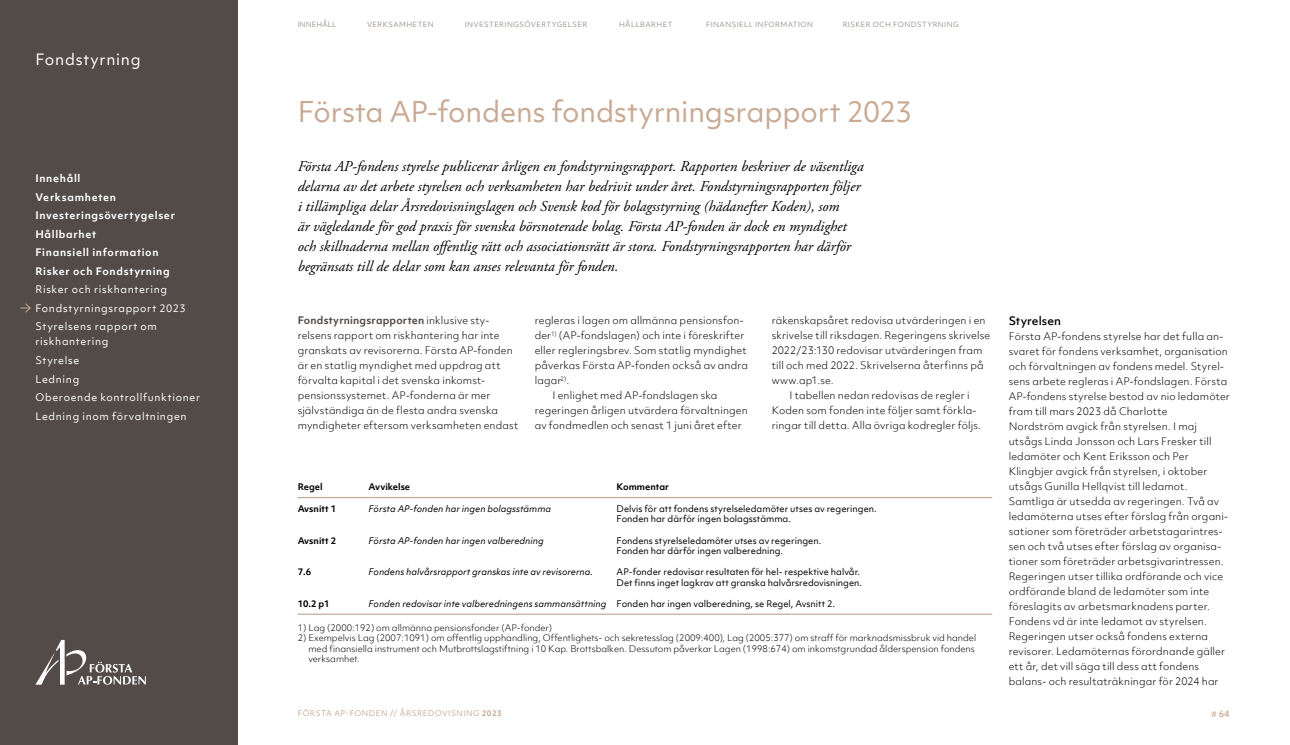
<style>
.page{position:relative;width:1290px;height:745px;background:#fff}
.page>*{position:absolute;margin:0;border:0;box-sizing:border-box;transform-origin:0 0}
.t1{font:27.5px "Objektiv Mk 1";letter-spacing:-.005em;color:#c8aa95}
.t2{font:italic 15px/20px "Adobe Garamond Pro";color:#000}
.t3{font:15px "Objektiv Mk 1";letter-spacing:.05em;color:#fff}
.t4{font:500 11.25px "Objektiv Mk 1";letter-spacing:.005em;color:#000}
.t5{font:300 10px/15px "Objektiv Mk 2";letter-spacing:.015em;color:#000}
.t6{font:10px/18.5px "Objektiv Mk 1";letter-spacing:.065em;color:#fff}
.t7{font:700 10px/18.5px "Objektiv Mk 1";letter-spacing:.07em;color:#fff}
.t8{font:700 10px "Objektiv Mk 1";letter-spacing:.02em;color:#524b48}
.t9{font:300 8.75px/10.5px "Objektiv Mk 1";color:#000}
.t10{font:8.75px/10.5px "Objektiv Mk 1";color:#000}
.t11{font:italic 8.75px "Objektiv Mk 1";color:#000}
.t12{font:700 8.75px "Objektiv Mk 1";color:#000}
.t13{font:500 8.75px "Objektiv Mk 1";color:#c8aa95}
.t14{font:7.5px "Objektiv Mk 1";letter-spacing:.07em;color:#c8aa95}
.t15{font:6.88px "Objektiv Mk 1";letter-spacing:.065em;color:#9c958f}
.t16{font:6.88px "Objektiv Mk 1";letter-spacing:.02em;color:#9c958f}
.s1{font-family:"Objektiv Mk 2";font-weight:300;color:#000}
.s2{font-style:normal}
.s3{font-weight:700}
.s4{font-weight:400}
</style>
<div class="page">
<div style="left:0;top:0;width:237px;height:744px;background:#524b48"></div>
<svg style="left:36px;top:639px;width:110px;height:45px"></svg>
<hr style="left:298px;top:613px;width:71px;height:1px;background:#c8aa95">
<hr style="left:369px;top:613px;width:248px;height:1px;background:#c8aa95">
<hr style="left:617px;top:613px;width:375px;height:1px;background:#c8aa95">
<hr style="left:298px;top:496px;width:71px;height:2px;background:#c8aa95">
<hr style="left:369px;top:496px;width:248px;height:2px;background:#c8aa95">
<hr style="left:617px;top:496px;width:375px;height:2px;background:#c8aa95">
<svg style="left:20px;top:303px;width:11px;height:10px"></svg>
<h2 class="t3" style="left:35px;top:49px;width:107px">Fondstyrning</h2>
<p class="t7" style="left:35px;top:169px;width:141px">Innehåll<br>Verksamheten<br>Investeringsövertygelser<br>Hållbarhet<br>Finansiell information<br>Risker och Fondstyrning</p>
<p class="t6" style="left:35px;top:280px;width:152px">Risker och riskhantering<br>Fondstyrningsrapport 2023<br>Styrelsens rapport om</p>
<p class="t6" style="left:35px;top:332px;width:166px">riskhantering<br>Styrelse<br>Ledning<br>Oberoende kontrollfunktioner<br>Ledning inom förvaltningen</p>
<p class="t16" style="left:298px;top:20px;width:40px">INNEHÅLL</p>
<p class="t15" style="left:367px;top:20px;width:68px">VERKSAMHETEN</p>
<p class="t15" style="left:465px;top:20px;width:124px">INVESTERINGSÖVERTYGELSER</p>
<p class="t15" style="left:619px;top:20px;width:55px">HÅLLBARHET</p>
<p class="t15" style="left:706px;top:20px;width:109px">FINANSIELL INFORMATION</p>
<p class="t15" style="left:843px;top:20px;width:118px">RISKER OCH FONDSTYRNING</p>
<h1 class="t1" style="left:298px;top:92px;width:616px">Första AP-fondens fondstyrningsrapport 2023</h1>
<p class="t2" style="left:298px;top:156px;width:567px">Första AP-fondens styrelse publicerar årligen en fondstyrningsrapport. Rapporten beskriver de väsentliga delarna av det arbete styrelsen och verksamheten har bedrivit under året. Fondstyrningsrapporten följer i tillämpliga delar Årsredovisningslagen och Svensk kod för bolagsstyrning (hädanefter Koden), som<br>är vägledande för god praxis för svenska börsnoterade bolag. Första AP-fonden är dock en myndighet och skillnaderna mellan offentlig rätt och associationsrätt är stora. Fondstyrningsrapporten har därför begränsats till de delar som kan anses relevanta för fonden.</p>
<p class="t8" style="left:298px;top:313px;width:194px">Fondstyrningsrapporten <span class="s1">inklusive sty-</span></p>
<p class="t5" style="left:298px;top:327px;width:222px">relsens rapport om riskhantering har inte granskats av revisorerna. Första AP-fonden är en statlig myndighet med uppdrag att förvalta kapital i det svenska inkomst&shy;pensionssystemet. AP-fonderna är mer självständiga än de flesta andra svenska myndigheter eftersom verksamheten endast</p>
<p class="t5" style="left:535px;top:312px;width:211px">regleras i lagen om allmänna pensionsfon-</p>
<p class="t5" style="left:535px;top:327px;width:211px">der<sup>1)</sup> (AP-fondslagen) och inte i föreskrifter</p>
<p class="t5" style="left:535px;top:342px;width:214px">eller regleringsbrev. Som statlig myndighet</p>
<p class="t5" style="left:535px;top:357px;width:215px">påverkas Första AP-fonden också av andra</p>
<p class="t5" style="left:535px;top:372px;width:36px">lagar<sup>2)</sup>.</p>
<p class="t5" style="left:552px;top:387px;width:166px">I enlighet med AP-fondslagen ska</p>
<p class="t5" style="left:535px;top:402px;width:215px">regeringen årligen utvärdera förvaltningen</p>
<p class="t5" style="left:535px;top:417px;width:209px">av fondmedlen och senast 1 juni året efter</p>
<p class="t5" style="left:772px;top:312px;width:215px">räkenskapsåret redovisa utvärderingen i en</p>
<p class="t5" style="left:772px;top:327px;width:220px">skrivelse till riksdagen. Regeringens skrivelse</p>
<p class="t5" style="left:772px;top:342px;width:212px">2022/23:130 redovisar utvärderingen fram</p>
<p class="t5" style="left:772px;top:357px;width:214px">till och med 2022. Skrivelserna återfinns på</p>
<p class="t5" style="left:772px;top:372px;width:64px">www.ap1.se.</p>
<p class="t5" style="left:789px;top:387px;width:182px">I tabellen nedan redovisas de regler i</p>
<p class="t5" style="left:772px;top:402px;width:206px">Koden som fonden inte följer samt förkla-</p>
<p class="t5" style="left:772px;top:417px;width:211px">ringar till detta. Alla övriga kodregler följs.</p>
<p class="t12" style="left:298px;top:480px;width:26px">Regel</p>
<p class="t12" style="left:369px;top:480px;width:43px">Avvikelse</p>
<p class="t12" style="left:617px;top:480px;width:54px">Kommentar</p>
<p class="t12" style="left:298px;top:502px;width:40px">Avsnitt 1</p>
<p class="t11" style="left:369px;top:502px;width:184px">Första AP-fonden har ingen bolagsstämma</p>
<p class="t10" style="left:617px;top:503px;width:262px">Delvis för att fondens styrelseledamöter utses av regeringen.<br>Fonden har därför ingen bolagsstämma.</p>
<p class="t12" style="left:298px;top:533px;width:40px">Avsnitt 2</p>
<p class="t11" style="left:369px;top:534px;width:177px">Första AP-fonden har ingen valberedning</p>
<p class="t10" style="left:617px;top:534px;width:206px">Fondens styrelseledamöter utses av regeringen.<br>Fonden har därför ingen valberedning.</p>
<p class="t12" style="left:298px;top:565px;width:15px">7.6</p>
<p class="t11" style="left:369px;top:565px;width:226px">Fondens halvårsrapport granskas inte av revisorerna.</p>
<p class="t10" style="left:617px;top:566px;width:247px">AP-fonder redovisar resultaten för hel- respektive halvår.<br>Det finns inget lagkrav att granska halvårsredovisningen.</p>
<p class="t12" style="left:298px;top:597px;width:34px">10.2 p1</p>
<p class="t11" style="left:369px;top:597px;width:468px">Fonden redovisar inte valberedningens sammansättning <span class="s2">Fonden har ingen valberedning, se Regel, Avsnitt 2.</span></p>
<p class="t9" style="left:298px;top:622px;width:256px">1) Lag (2000:192) om allmänna pensionsfonder (AP-fonder)</p>
<p class="t9" style="left:308px;top:632px;width:669px;text-indent:-11px">2) Exempelvis Lag (2007:1091) om offentlig upphandling, Offentlighets- och sekretesslag (2009:400), Lag (2005:377) om straff för marknadsmissbruk vid handel med finansiella instrument och Mutbrottslagstiftning i 10 Kap. Brottsbalken. Dessutom påverkar Lagen (1998:674) om inkomstgrundad ålderspension fondens verksamhet.</p>
<p class="t4" style="left:1009px;top:312px;width:54px">Styrelsen</p>
<p class="t5" style="left:1009px;top:328px;width:223px">Första AP-fondens styrelse har det fulla an&shy;svaret för fondens verksamhet, organisation och förvaltningen av fondens medel. Styrel&shy;sens arbete regleras i AP-fondslagen. Första AP-fondens styrelse bestod av nio ledamöter fram till mars 2023 då Charlotte<br>Nordström avgick från styrelsen. I maj utsågs Linda Jonsson och Lars Fresker till ledamöter och Kent Eriksson och Per Klingbjer avgick från styrelsen, i oktober utsågs Gunilla Hellqvist till ledamot.<br>Samtliga är utsedda av regeringen. Två av ledamöterna utses efter förslag från organi&shy;sationer som företräder arbetstagarintres&shy;sen och två utses efter förslag av organisa&shy;tioner som företräder arbetsgivarintressen.<br>Regeringen utser tillika ordförande och vice ordförande bland de ledamöter som inte föreslagits av arbetsmarknadens parter.<br>Fondens vd är inte ledamot av styrelsen.<br>Regeringen utser också fondens externa revisorer. Ledamöternas förordnande gäller ett år, det vill säga till dess att fondens balans- och resultaträkningar för 2024 har</p>
<p class="t14" style="left:298px;top:707px;width:206px">FÖRSTA AP-FONDEN // ÅRSREDOVISNING <span class="s3">2023</span></p>
<p class="t13" style="left:1211px;top:706px;width:20px"><span class="s4">#</span> 64</p>
</div>
